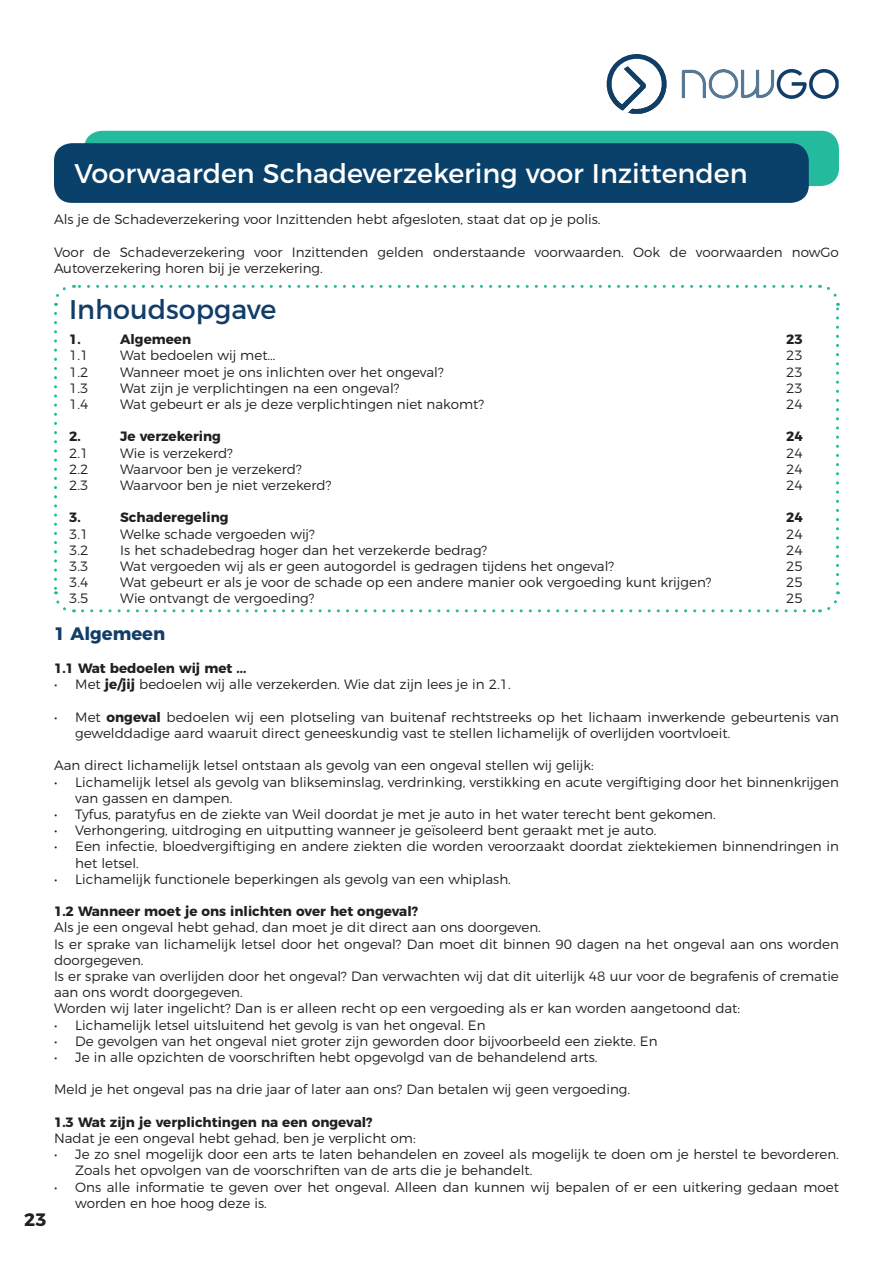
<style>
.page{position:relative;width:893px;height:1263px;background:#fff}
.page>*{position:absolute;margin:0;border:0;box-sizing:border-box;transform-origin:0 0}
.t1{font:27px "Montserrat";color:#fff}
.t2{font:27px "Montserrat";color:#113d68}
.t3{font:700 18px "Montserrat";color:#113d68}
.t4{font:700 18px "Montserrat";color:#231f20}
.t5{font:300 13.5px/16.2px "Montserrat";color:#231f20}
.t6{font:700 13.5px "Montserrat";color:#231f20}
.s1{font-weight:700}
</style>
<div class="page">
<svg style="left:681px;top:69px;width:158px;height:30px"></svg>
<img style="left:606px;top:54px;width:61px;height:60px">
<div style="left:84px;top:131px;width:755px;height:55px;background:#24ba9e;border-radius:18px"></div>
<div style="left:54px;top:143px;width:755px;height:60px;background:#09416b;border-radius:18px"></div>
<svg style="left:54px;top:287px;width:12px;height:19px"></svg>
<svg style="left:54px;top:313px;width:21px;height:300px"></svg>
<svg style="left:82px;top:591px;width:758px;height:21px"></svg>
<svg style="left:819px;top:284px;width:20px;height:300px"></svg>
<svg style="left:74px;top:285px;width:736px;height:3px"></svg>
<h1 class="t1" style="left:74px;top:152px;width:675px">Voorwaarden Schadeverzekering voor Inzittenden</h1>
<p class="t5" style="left:54px;top:210px;width:548px">Als je de Schadeverzekering voor Inzittenden hebt afgesloten, staat dat op je polis.</p>
<p class="t5" style="left:54px;top:243px;width:786px">Voor de Schadeverzekering voor Inzittenden gelden onderstaande voorwaarden. Ook de voorwaarden nowGo<br>Autoverzekering horen bij je verzekering.</p>
<h2 class="t4" style="left:24px;top:1205px;width:24px">23</h2>
<h1 class="t2" style="left:69px;top:288px;width:209px">Inhoudsopgave</h1>
<p class="t6" style="left:69px;top:328px;width:13px">1.</p>
<p class="t6" style="left:120px;top:328px;width:73px">Algemeen</p>
<p class="t6" style="left:786px;top:328px;width:18px">23</p>
<p class="t5" style="left:69px;top:346px;width:21px">1.1</p>
<p class="t5" style="left:120px;top:346px;width:157px">Wat bedoelen wij met...</p>
<p class="t5" style="left:786px;top:346px;width:18px">23</p>
<p class="t5" style="left:69px;top:362px;width:21px">1.2</p>
<p class="t5" style="left:120px;top:362px;width:325px">Wanneer moet je ons inlichten over het ongeval?</p>
<p class="t5" style="left:786px;top:362px;width:18px">23</p>
<p class="t5" style="left:69px;top:379px;width:21px">1.3</p>
<p class="t5" style="left:120px;top:379px;width:281px">Wat zijn je verplichtingen na een ongeval?</p>
<p class="t5" style="left:786px;top:379px;width:18px">23</p>
<p class="t5" style="left:69px;top:395px;width:21px">1.4</p>
<p class="t5" style="left:120px;top:395px;width:365px">Wat gebeurt er als je deze verplichtingen niet nakomt?</p>
<p class="t5" style="left:786px;top:395px;width:18px">24</p>
<p class="t6" style="left:69px;top:425px;width:13px">2.</p>
<p class="t6" style="left:120px;top:425px;width:102px">Je verzekering</p>
<p class="t6" style="left:786px;top:425px;width:18px">24</p>
<p class="t5" style="left:69px;top:443px;width:21px">2.1</p>
<p class="t5" style="left:120px;top:443px;width:114px">Wie is verzekerd?</p>
<p class="t5" style="left:786px;top:443px;width:18px">24</p>
<p class="t5" style="left:69px;top:460px;width:21px">2.2</p>
<p class="t5" style="left:120px;top:460px;width:183px">Waarvoor ben je verzekerd?</p>
<p class="t5" style="left:786px;top:460px;width:18px">24</p>
<p class="t5" style="left:69px;top:476px;width:21px">2.3</p>
<p class="t5" style="left:120px;top:476px;width:213px">Waarvoor ben je niet verzekerd?</p>
<p class="t5" style="left:786px;top:476px;width:18px">24</p>
<p class="t6" style="left:69px;top:506px;width:13px">3.</p>
<p class="t6" style="left:120px;top:506px;width:110px">Schaderegeling</p>
<p class="t6" style="left:786px;top:506px;width:18px">24</p>
<p class="t5" style="left:69px;top:524px;width:21px">3.1</p>
<p class="t5" style="left:120px;top:524px;width:196px">Welke schade vergoeden wij?</p>
<p class="t5" style="left:786px;top:524px;width:18px">24</p>
<p class="t5" style="left:69px;top:541px;width:21px">3.2</p>
<p class="t5" style="left:120px;top:541px;width:369px">Is het schadebedrag hoger dan het verzekerde bedrag?</p>
<p class="t5" style="left:786px;top:541px;width:18px">24</p>
<p class="t5" style="left:69px;top:557px;width:21px">3.3</p>
<p class="t5" style="left:120px;top:557px;width:495px">Wat vergoeden wij als er geen autogordel is gedragen tijdens het ongeval?</p>
<p class="t5" style="left:786px;top:557px;width:18px">25</p>
<p class="t5" style="left:69px;top:573px;width:21px">3.4</p>
<p class="t5" style="left:120px;top:573px;width:593px">Wat gebeurt er als je voor de schade op een andere manier ook vergoeding kunt krijgen?</p>
<p class="t5" style="left:786px;top:573px;width:18px">25</p>
<p class="t5" style="left:69px;top:589px;width:21px">3.5</p>
<p class="t5" style="left:120px;top:589px;width:196px">Wie ontvangt de vergoeding?</p>
<p class="t5" style="left:786px;top:589px;width:18px">25</p>
<h2 class="t3" style="left:54px;top:619px;width:113px">1 Algemeen</h2>
<p class="t6" style="left:54px;top:657px;width:194px">1.1 Wat bedoelen wij met ...</p>
<p class="t5" style="left:54px;top:675px;width:458px">• Met <span class="s1">je/jij</span> bedoelen wij alle verzekerden. Wie dat zijn lees je in 2.1.</p>
<p class="t5" style="left:75px;top:708px;width:765px;text-indent:-21px">• Met <span class="s1">ongeval</span> bedoelen wij een plotseling van buitenaf rechtstreeks op het lichaam inwerkende gebeurtenis van gewelddadige aard waaruit direct geneeskundig vast te stellen lichamelijk of overlijden voortvloeit.</p>
<p class="t5" style="left:54px;top:756px;width:541px">Aan direct lichamelijk letsel ontstaan als gevolg van een ongeval stellen wij gelijk:</p>
<p class="t5" style="left:75px;top:772px;width:765px;text-indent:-21px">• Lichamelijk letsel als gevolg van blikseminslag, verdrinking, verstikking en acute vergiftiging door het binnenkrijgen van gassen en dampen.</p>
<p class="t5" style="left:54px;top:805px;width:663px">• Tyfus, paratyfus en de ziekte van Weil doordat je met je auto in het water terecht bent gekomen.</p>
<p class="t5" style="left:54px;top:821px;width:604px">• Verhongering, uitdroging en uitputting wanneer je geïsoleerd bent geraakt met je auto.</p>
<p class="t5" style="left:75px;top:837px;width:765px;text-indent:-21px">• Een infectie, bloedvergiftiging en andere ziekten die worden veroorzaakt doordat ziektekiemen binnendringen in het letsel.</p>
<p class="t5" style="left:54px;top:870px;width:458px">• Lichamelijk functionele beperkingen als gevolg van een whiplash.</p>
<p class="t6" style="left:54px;top:900px;width:366px">1.2 Wanneer moet je ons inlichten over het ongeval?</p>
<p class="t5" style="left:54px;top:918px;width:786px">Als je een ongeval hebt gehad, dan moet je dit direct aan ons doorgeven.<br>Is er sprake van lichamelijk letsel door het ongeval? Dan moet dit binnen 90 dagen na het ongeval aan ons worden doorgegeven.<br>Is er sprake van overlijden door het ongeval? Dan verwachten wij dat dit uiterlijk 48 uur voor de begrafenis of crematie aan ons wordt doorgegeven.<br>Worden wij later ingelicht? Dan is er alleen recht op een vergoeding als er kan worden aangetoond dat:</p>
<p class="t5" style="left:54px;top:1015px;width:433px">• Lichamelijk letsel uitsluitend het gevolg is van het ongeval. En</p>
<p class="t5" style="left:54px;top:1032px;width:605px">• De gevolgen van het ongeval niet groter zijn geworden door bijvoorbeeld een ziekte. En</p>
<p class="t5" style="left:54px;top:1048px;width:545px">• Je in alle opzichten de voorschriften hebt opgevolgd van de behandelend arts.</p>
<p class="t5" style="left:54px;top:1080px;width:578px">Meld je het ongeval pas na drie jaar of later aan ons? Dan betalen wij geen vergoeding.</p>
<p class="t6" style="left:54px;top:1111px;width:320px">1.3 Wat zijn je verplichtingen na een ongeval?</p>
<p class="t5" style="left:54px;top:1129px;width:363px">Nadat je een ongeval hebt gehad, ben je verplicht om:</p>
<p class="t5" style="left:75px;top:1145px;width:765px;text-indent:-21px">• Je zo snel mogelijk door een arts te laten behandelen en zoveel als mogelijk te doen om je herstel te bevorderen.<br>Zoals het opvolgen van de voorschriften van de arts die je behandelt.</p>
<p class="t5" style="left:75px;top:1177px;width:765px;text-indent:-21px">• Ons alle informatie te geven over het ongeval. Alleen dan kunnen wij bepalen of er een uitkering gedaan moet worden en hoe hoog deze is.</p>
</div>
